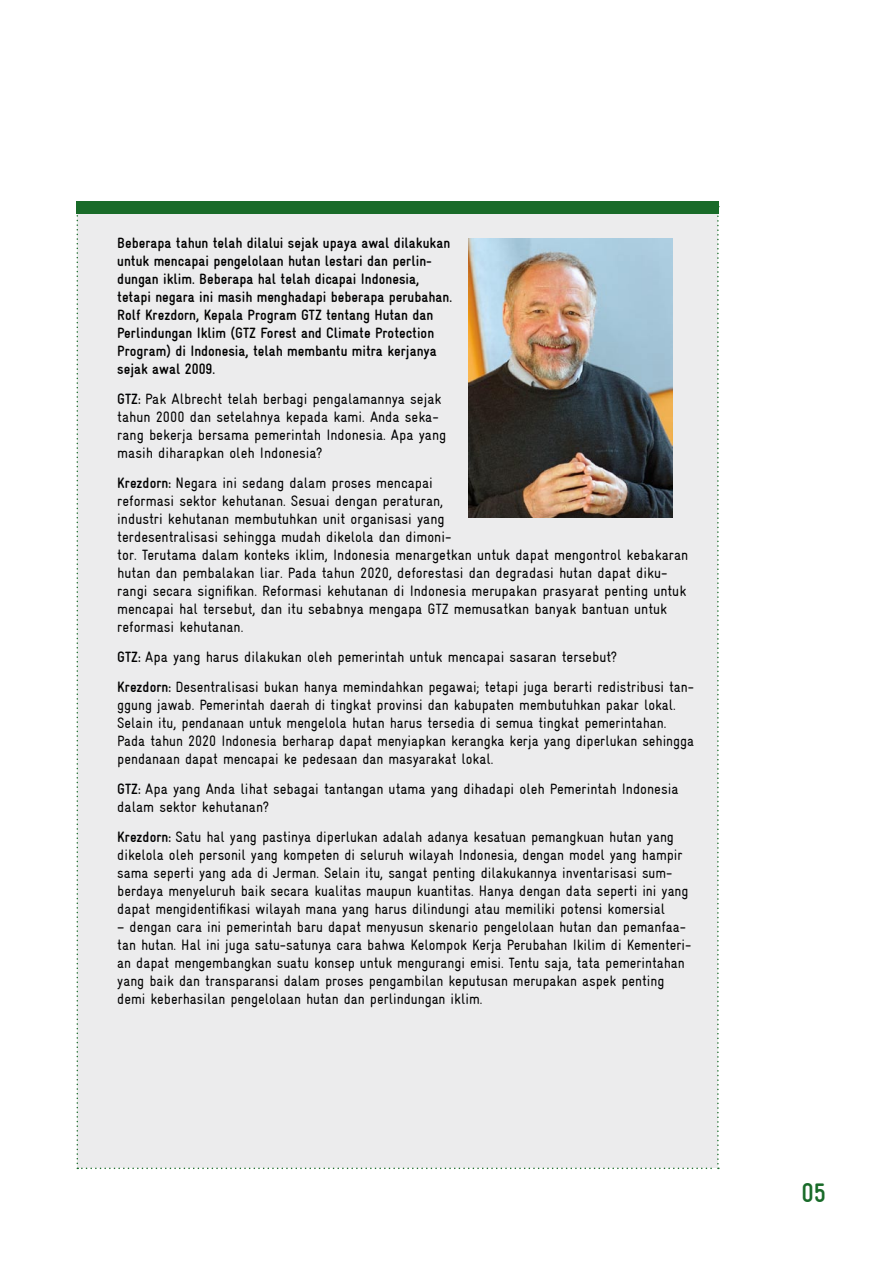
<style>
.page{position:relative;width:893px;height:1263px;background:#fff}
.page>*{position:absolute;margin:0;border:0;box-sizing:border-box;transform-origin:0 0}
.t1{font:700 27px "Gravur Condensed";color:#196b29}
.t2{font:15px/18px "Gravur Condensed";color:#000}
.t3{font:700 15px/18px "Gravur Condensed";color:#000}
.s1{font-weight:700}
</style>
<div class="page">
<div style="left:77px;top:213px;width:642px;height:956px;background:#ececed"></div>
<img style="left:468px;top:239px;width:204px;height:278px">
<div style="left:77px;top:201px;width:642px;height:12px;background:#196b29"></div>
<p class="t3" style="left:117px;top:234px;width:336px">Beberapa tahun telah dilalui sejak upaya awal dilakukan untuk mencapai pengelolaan hutan lestari dan perlin&shy;dungan iklim. Beberapa hal telah dicapai Indonesia, tetapi negara ini masih menghadapi beberapa perubahan.<br>Rolf Krezdorn, Kepala Program GTZ tentang Hutan dan Perlindungan Iklim (GTZ Forest and Climate Protection Program) di Indonesia, telah membantu mitra kerjanya sejak awal 2009.</p>
<p class="t2" style="left:117px;top:390px;width:330px"><span class="s1">GTZ:</span> Pak Albrecht telah berbagi pengalamannya sejak tahun 2000 dan setelahnya kepada kami. Anda seka&shy;rang bekerja bersama pemerintah Indonesia. Apa yang masih diharapkan oleh Indonesia?</p>
<p class="t2" style="left:117px;top:474px;width:572px"><span class="s1">Krezdorn:</span> Negara ini sedang dalam proses mencapai<br>reformasi sektor kehutanan. Sesuai dengan peraturan,<br>industri kehutanan membutuhkan unit organisasi yang<br>terdesentralisasi sehingga mudah dikelola dan dimoni-<br>tor. Terutama dalam konteks iklim, Indonesia menargetkan untuk dapat mengontrol kebakaran hutan dan pembalakan liar. Pada tahun 2020, deforestasi dan degradasi hutan dapat diku&shy;rangi secara signifikan. Reformasi kehutanan di Indonesia merupakan prasyarat penting untuk mencapai hal tersebut, dan itu sebabnya mengapa GTZ memusatkan banyak bantuan untuk reformasi kehutanan.</p>
<p class="t2" style="left:117px;top:642px;width:578px;line-height:30px"><span class="s1">GTZ:</span> Apa yang harus dilakukan oleh pemerintah untuk mencapai sasaran tersebut?<br><span class="s1">Krezdorn:</span> Desentralisasi bukan hanya memindahkan pegawai; tetapi juga berarti redistribusi tan-</p>
<p class="t2" style="left:117px;top:696px;width:578px">ggung jawab. Pemerintah daerah di tingkat provinsi dan kabupaten membutuhkan pakar lokal.<br>Selain itu, pendanaan untuk mengelola hutan harus tersedia di semua tingkat pemerintahan.<br>Pada tahun 2020 Indonesia berharap dapat menyiapkan kerangka kerja yang diperlukan sehingga pendanaan dapat mencapai ke pedesaan dan masyarakat lokal.</p>
<p class="t2" style="left:117px;top:780px;width:563px"><span class="s1">GTZ:</span> Apa yang Anda lihat sebagai tantangan utama yang dihadapi oleh Pemerintah Indonesia dalam sektor kehutanan?</p>
<p class="t2" style="left:117px;top:828px;width:573px"><span class="s1">Krezdorn:</span> Satu hal yang pastinya diperlukan adalah adanya kesatuan pemangkuan hutan yang dikelola oleh personil yang kompeten di seluruh wilayah Indonesia, dengan model yang hampir sama seperti yang ada di Jerman. Selain itu, sangat penting dilakukannya inventarisasi sum&shy;berdaya menyeluruh baik secara kualitas maupun kuantitas. Hanya dengan data seperti ini yang dapat mengidentifikasi wilayah mana yang harus dilindungi atau memiliki potensi komersial</p>
<p class="t2" style="left:117px;top:918px;width:576px">– dengan cara ini pemerintah baru dapat menyusun skenario pengelolaan hutan dan pemanfaa&shy;tan hutan. Hal ini juga satu-satunya cara bahwa Kelompok Kerja Perubahan Ikilim di Kementeri&shy;an dapat mengembangkan suatu konsep untuk mengurangi emisi. Tentu saja, tata pemerintahan yang baik dan transparansi dalam proses pengambilan keputusan merupakan aspek penting demi keberhasilan pengelolaan hutan dan perlindungan iklim.</p>
<h1 class="t1" style="left:801px;top:1178px;width:26px">05</h1>
</div>
